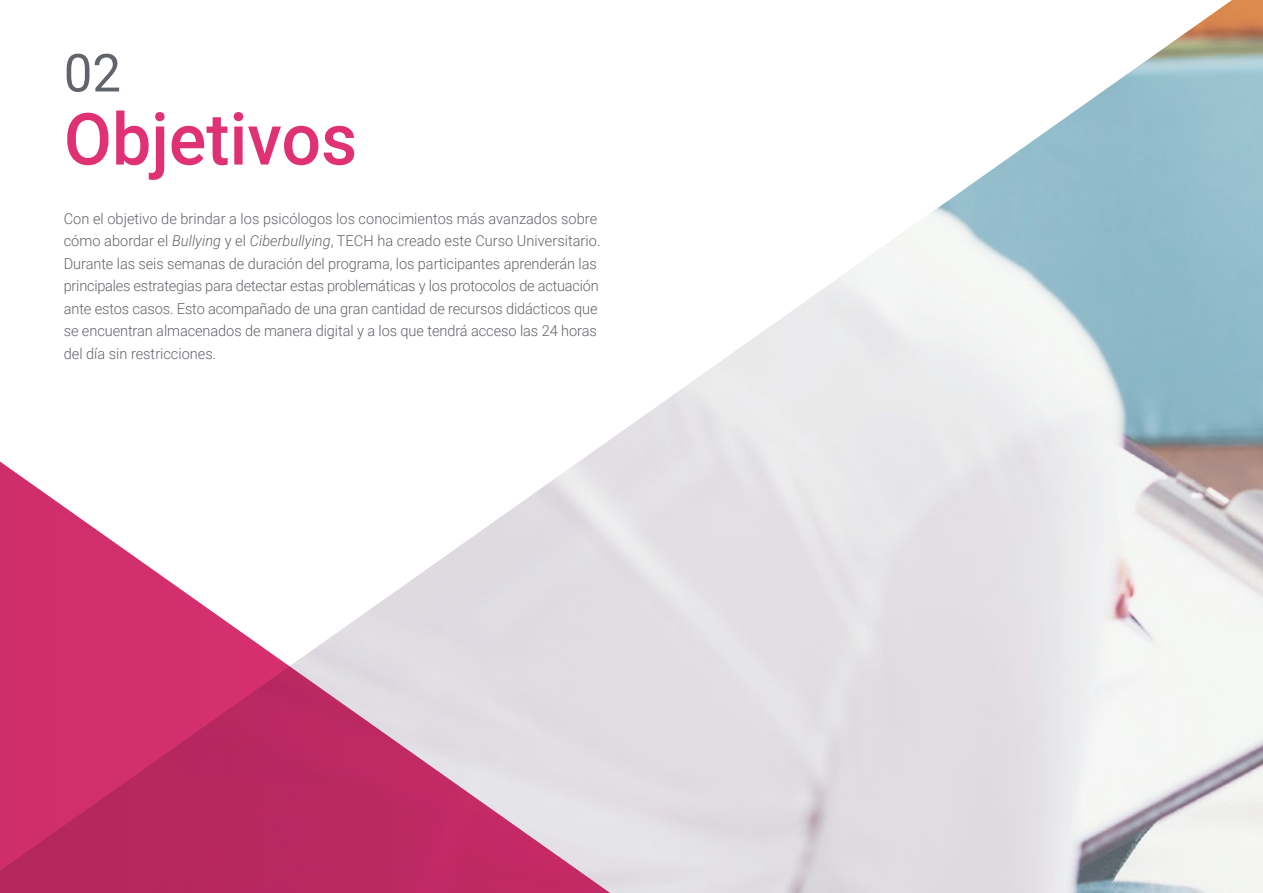
<style>
.page{position:relative;width:1263px;height:893px;background:#fff}
.page>*{position:absolute;margin:0;border:0;box-sizing:border-box;transform-origin:0 0}
.t1{font:500 72px "Roboto";color:#df3174}
.t2{font:52.5px "Roboto";color:#61646a}
.t3{font:300 15px/22.5px "Roboto";letter-spacing:-.005em;color:#61646a}
.s1{font-style:italic}
</style>
<div class="page">
<img style="left:601px;top:0;width:662px;height:893px">
<svg style="left:0;top:446px;width:640px;height:447px"></svg>
<h2 class="t2" style="left:64px;top:36px;width:59px">02</h2>
<h1 class="t1" style="left:64px;top:89px;width:295px">Objetivos</h1>
<p class="t3" style="left:64px;top:207px;width:538px">Con el objetivo de brindar a los psicólogos los conocimientos más avanzados sobre cómo abordar el <span class="s1">Bullying</span> y el <span class="s1">Ciberbullying</span>, TECH ha creado este Curso Universitario.<br>Durante las seis semanas de duración del programa, los participantes aprenderán las principales estrategias para detectar estas problemáticas y los protocolos de actuación ante estos casos. Esto acompañado de una gran cantidad de recursos didácticos que se encuentran almacenados de manera digital y a los que tendrá acceso las 24 horas del día sin restricciones.</p>
</div>
